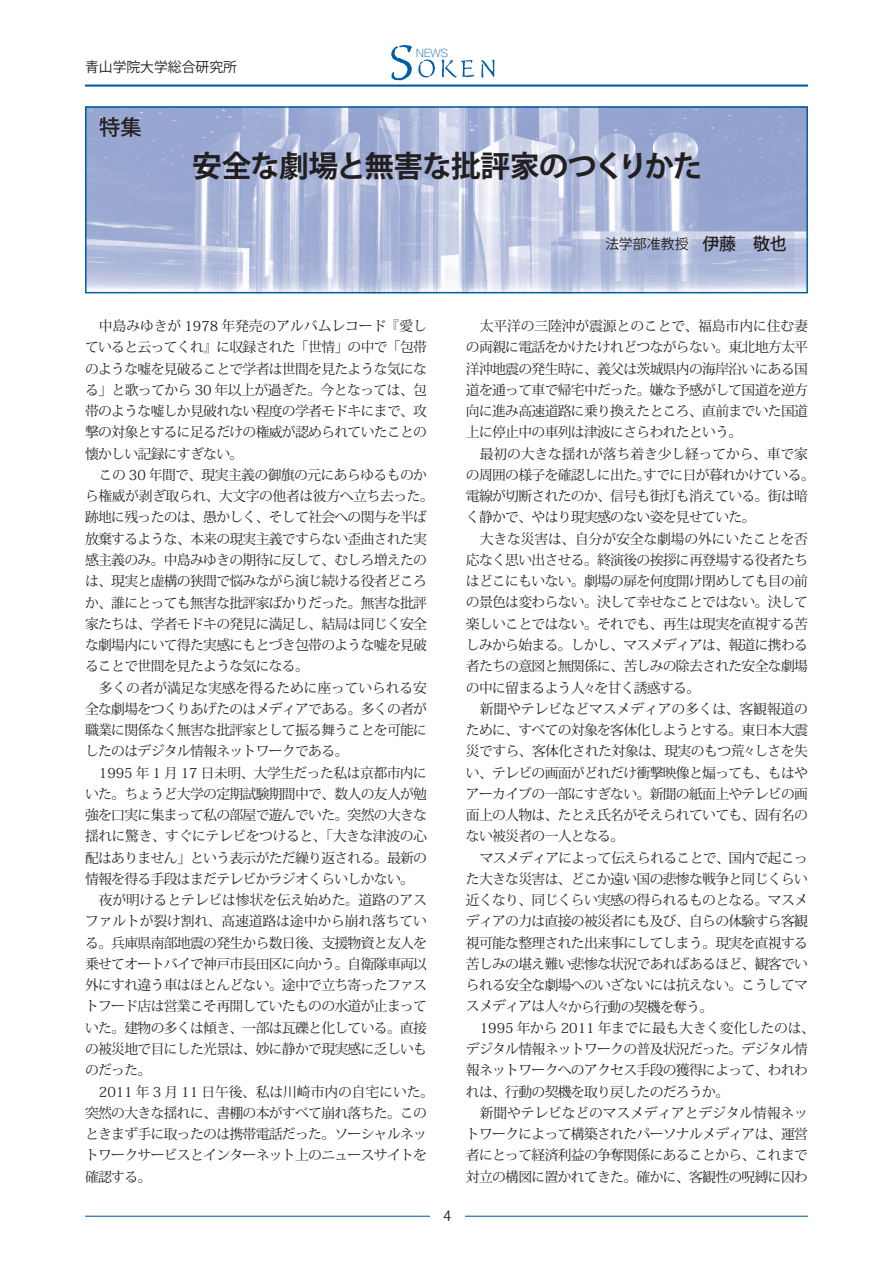
<style>
.page{position:relative;width:893px;height:1263px;background:#fff}
.page>*{position:absolute;margin:0;border:0;box-sizing:border-box;transform-origin:0 0}
.t1{font:29.7px "Koz Go Pro Bold 90 pv RKSJ H";letter-spacing:-.04em;color:#231f20}
.t2{font:21.3px "Koz Go Pro Medium 90 pv RKSJ H";color:#231f20}
.t3{font:13.8px/21.3px "Koz Min Pro Regular 90 pv RKSJ H";letter-spacing:-.05em;color:#231f20;text-align:justify}
.t4{font:13.8px "Koz Min Pro Regular 90 pv RKSJ H";letter-spacing:-.01em;color:#231f20}
.t5{font:13.8px "Koz Min Pro Regular 90 pv RKSJ H";letter-spacing:-.03em;color:#231f20}
.t6{font:13.8px "Koz Min Pro Regular 90 pv RKSJ H";letter-spacing:-.005em;color:#231f20}
.t7{font:13.8px "Koz Go Std Regular 90 pv RKSJ H";color:#231f20}
.t8{font:13.8px "Koz Go Pro Regular 90 pv RKSJ H";letter-spacing:.01em;color:#231f20}
.t9{font:100 11.4px "Helvetica Neue";color:#005ea5}
.s1{font-family:"Koz Go Pro Medium 90 pv RKSJ H";font-size:16.95px}
.s2{font-size:11.1px}
</style>
<div class="page">
<img style="left:88px;top:109px;width:717px;height:181px">
<hr style="left:85px;top:1216px;width:723px;height:1px;background:#005ea5">
<hr style="left:85px;top:85px;width:723px;height:2px;background:#005ea5">
<div style="left:430px;top:1199px;width:34px;height:34px;background:#fff"></div>
<svg style="left:391px;top:45px;width:21px;height:35px"></svg>
<svg style="left:418px;top:60px;width:17px;height:17px"></svg>
<svg style="left:441px;top:60px;width:33px;height:18px"></svg>
<svg style="left:481px;top:60px;width:13px;height:18px"></svg>
<div style="left:85px;top:106px;width:723px;height:187px;border:2px solid #005ea5"></div>
<p class="t7" style="left:85px;top:61px;width:153px">青山学院大学総合研究所</p>
<h2 class="t2" style="left:99px;top:119px;width:44px">特集</h2>
<p class="t9" style="left:416px;top:48px;width:33px">NEWS</p>
<h1 class="t1" style="left:192px;top:154px;width:512px">安全な劇場と無害な批評家のつくりかた</h1>
<p class="t8" style="left:605px;top:239px;width:183px">法学部准教授　<span class="s1">伊藤　敬也</span></p>
<p class="t3" style="left:85px;top:317px;width:344px;text-indent:14px">中島みゆきが 1978 年発売のアルバムレコード『愛していると云ってくれ』に収録された「世情」の中で「包帯のような嘘を見破ることで学者は世間を見たような気になる」と歌ってから 30 年以上が過ぎた。今となっては、包帯のような嘘しか見破れない程度の学者モドキにまで、攻撃の対象とするに足るだけの権威が認められていたことの懐かしい記録にすぎない。</p>
<p class="t3" style="left:85px;top:466px;width:350px;text-align:left;text-indent:14px">この 30 年間で、現実主義の御旗の元にあらゆるものから権威が剥ぎ取られ、大文字の他者は彼方へ立ち去った。跡地に残ったのは、愚かしく、そして社会への関与を半ば放棄するような、本来の現実主義ですらない歪曲された実感主義のみ。中島みゆきの期待に反して、むしろ増えたのは、現実と虚構の狭間で悩みながら演じ続ける役者どころか、誰にとっても無害な批評家ばかりだった。無害な批評家たちは、学者モドキの発見に満足し、結局は同じく安全な劇場内にいて得た実感にもとづき包帯のような嘘を見破ることで世間を見たような気になる。</p>
<p class="t3" style="left:85px;top:678px;width:344px;text-indent:14px">多くの者が満足な実感を得るために座っていられる安全な劇場をつくりあげたのはメディアである。多くの者が職業に関係なく無害な批評家として振る舞うことを可能にしたのはデジタル情報ネットワークである。</p>
<p class="t3" style="left:99px;top:764px;width:330px">1995 年 1 月 17 日未明、大学生だった私は京都市内に</p>
<p class="t3" style="left:85px;top:785px;width:344px">いた。ちょうど大学の定期試験期間中で、数人の友人が勉</p>
<p class="t3" style="left:85px;top:806px;width:344px">強を口実に集まって私の部屋で遊んでいた。突然の大きな</p>
<p class="t5" style="left:85px;top:831px;width:344px">揺れに驚き、すぐにテレビをつけると、「大きな津波の心</p>
<p class="t3" style="left:85px;top:849px;width:344px">配はありません」という表示がただ繰り返される。最新の</p>
<p class="t3" style="left:85px;top:870px;width:331px">情報を得る手段はまだテレビかラジオくらいしかない。</p>
<p class="t4" style="left:99px;top:895px;width:330px">夜が明けるとテレビは惨状を伝え始めた。道路のアス</p>
<p class="t4" style="left:85px;top:916px;width:344px">ファルトが裂け割れ、高速道路は途中から崩れ落ちてい</p>
<p class="t3" style="left:85px;top:934px;width:344px">る。兵庫県南部地震の発生から数日後、支援物資と友人を</p>
<p class="t3" style="left:85px;top:955px;width:344px">乗せてオートバイで神戸市長田区に向かう。自衛隊車両以</p>
<p class="t3" style="left:85px;top:976px;width:344px">外にすれ違う車はほとんどない。途中で立ち寄ったファス</p>
<p class="t3" style="left:85px;top:997px;width:344px">トフード店は営業こそ再開していたものの水道が止まって</p>
<p class="t3" style="left:85px;top:1019px;width:344px">いた。建物の多くは傾き、一部は瓦礫と化している。直接</p>
<p class="t3" style="left:85px;top:1040px;width:344px">の被災地で目にした光景は、妙に静かで現実感に乏しいも</p>
<p class="t3" style="left:85px;top:1061px;width:68px">のだった。</p>
<p class="t6" style="left:99px;top:1086px;width:337px">2011 年 3 月 11 日午後、私は川崎市内の自宅にいた。</p>
<p class="t3" style="left:85px;top:1104px;width:344px">突然の大きな揺れに、書棚の本がすべて崩れ落ちた。この</p>
<p class="t3" style="left:85px;top:1125px;width:344px">ときまず手に取ったのは携帯電話だった。ソーシャルネッ</p>
<p class="t3" style="left:85px;top:1146px;width:344px">トワークサービスとインターネット上のニュースサイトを</p>
<p class="t3" style="left:85px;top:1167px;width:68px">確認する。</p>
<p class="t7" style="left:444px;top:1211px;width:9px">4</p>
<p class="t3" style="left:466px;top:317px;width:344px;text-indent:14px">太平洋の三陸沖が震源とのことで、福島市内に住む妻の両親に電話をかけたけれどつながらない。東北地方太平洋沖地震の発生時に、義父は茨城県内の海岸沿いにある国道を通って車で帰宅中だった。嫌な予感がして国道を逆方向に進み高速道路に乗り換えたところ、直前までいた国道上に停止中の車列は津波にさらわれたという。</p>
<p class="t3" style="left:466px;top:445px;width:350px;text-align:left;text-indent:14px">最初の大きな揺れが落ち着き少し経ってから、車で家の周囲の様子を確認しに出た。すでに日が暮れかけている。電線が切断されたのか、信号も街灯も消えている。街は暗く静かで、やはり現実感のない姿を見せていた。</p>
<p class="t3" style="left:466px;top:530px;width:344px;text-indent:14px">大きな災害は、自分が安全な劇場の外にいたことを否応なく思い出させる。終演後の挨拶に再登場する役者たちはどこにもいない。劇場の扉を何度開け閉めしても目の前の景色は変わらない。決して幸せなことではない。決して楽しいことではない。それでも、再生は現実を直視する苦しみから始まる。しかし、マスメディアは、報道に携わる者たちの意図と無関係に、苦しみの除去された安全な劇場の中に留まるよう人<span class="s2">々</span>を甘く誘惑する。</p>
<p class="t3" style="left:466px;top:700px;width:344px;text-indent:14px">新聞やテレビなどマスメディアの多くは、客観報道のために、すべての対象を客体化しようとする。東日本大震災ですら、客体化された対象は、現実のもつ荒<span class="s2">々</span>しさを失い、テレビの画面がどれだけ衝撃映像と煽っても、もはやアーカイブの一部にすぎない。新聞の紙面上やテレビの画面上の人物は、たとえ氏名がそえられていても、固有名のない被災者の一人となる。</p>
<p class="t3" style="left:466px;top:849px;width:344px;text-indent:14px">マスメディアによって伝えられることで、国内で起こった大きな災害は、どこか遠い国の悲惨な戦争と同じくらい近くなり、同じくらい実感の得られるものとなる。マスメディアの力は直接の被災者にも及び、自らの体験すら客観視可能な整理された出来事にしてしまう。現実を直視する苦しみの堪え難い悲惨な状況であればあるほど、観客でいられる安全な劇場へのいざないには抗えない。こうしてマスメディアは人<span class="s2">々</span>から行動の契機を奪う。</p>
<p class="t3" style="left:466px;top:1019px;width:350px;text-align:left;text-indent:14px">1995 年から 2011 年までに最も大きく変化したのは、デジタル情報ネットワークの普及状況だった。デジタル情報ネットワークへのアクセス手段の獲得によって、われわれは、行動の契機を取り戻したのだろうか。</p>
<p class="t3" style="left:466px;top:1104px;width:344px;text-indent:14px">新聞やテレビなどのマスメディアとデジタル情報ネットワークによって構築されたパーソナルメディアは、運営者にとって経済利益の争奪関係にあることから、これまで対立の構図に置かれてきた。確かに、客観性の呪縛に囚わ</p>
</div>
